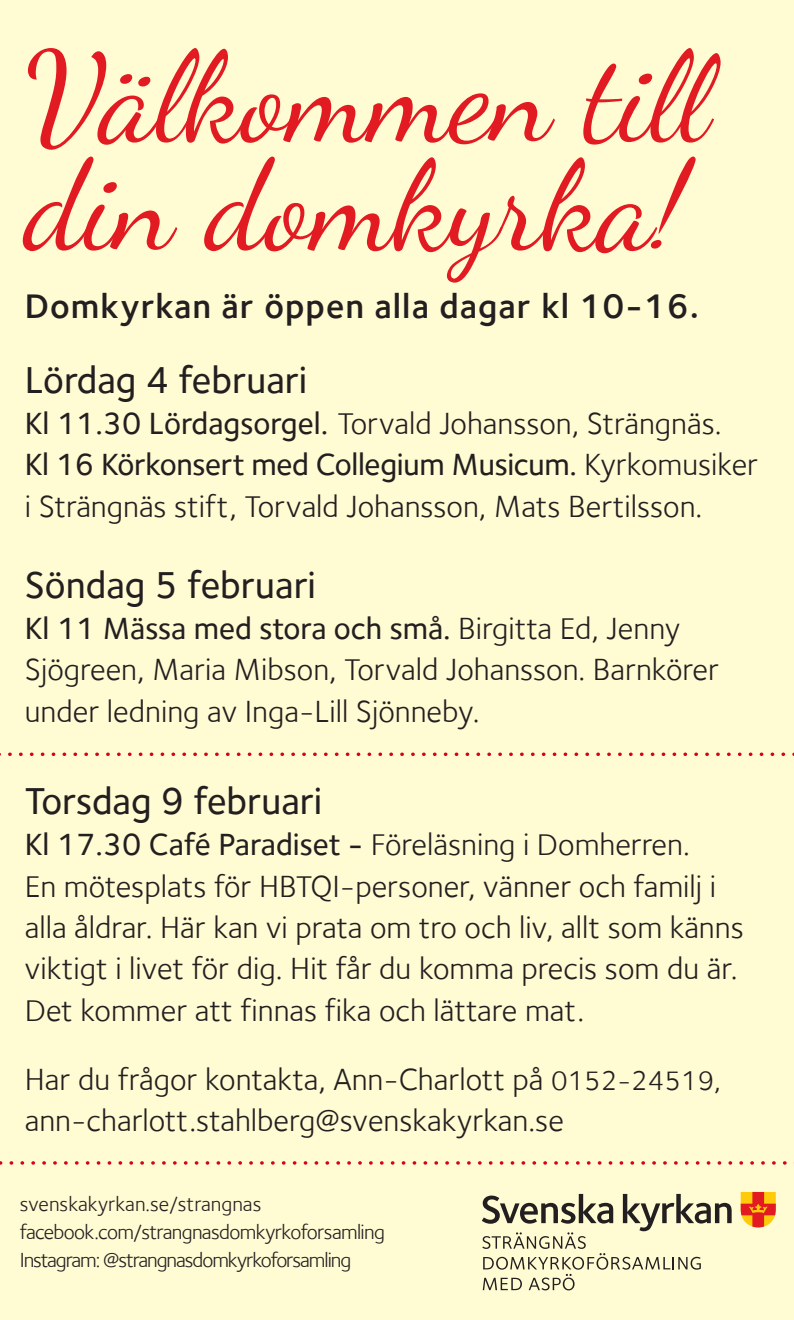
<style>
.page{position:relative;width:794px;height:1320px;background:#fffbd3}
.page>*{position:absolute;margin:0;border:0;box-sizing:border-box;transform-origin:0 0}
.t1{font:126px/108.5px "Dancing Script";color:#e21a21}
.t2{font:500 38.5px "Foundry Sterling";color:#231f20}
.t3{font:600 35px "Foundry Sterling";letter-spacing:.03em;color:#231f20}
.t4{font:31.5px/41.3px "Foundry Sterling";color:#231f20}
.t5{font:21px "Foundry Sterling";letter-spacing:-.03em;color:#231f20}
.t6{font:21px "Foundry Sterling";letter-spacing:-.05em;color:#231f20}
.t7{font:21px "Foundry Sterling";color:#231f20}
.s1{font-weight:500}
.s2{font-size:28px}
</style>
<div class="page">
<svg style="left:0;top:1161px;width:794px;height:3px"></svg>
<svg style="left:740px;top:1192px;width:36px;height:35px"></svg>
<svg style="left:482px;top:1194px;width:249px;height:96px"></svg>
<svg style="left:0;top:752px;width:794px;height:4px"></svg>
<p class="t1" style="left:25px;top:44px;width:697px">Välkommen till din domkyrka!</p>
<p class="t3" style="left:25px;top:286px;width:675px">Domkyrkan är öppen alla dagar kl 10-16.</p>
<p class="t2" style="left:25px;top:357px;width:284px">Lördag 4 februari</p>
<p class="t4" style="left:25px;top:402px;width:735px"><span class="s1">Kl 11.30 Lördagsorgel.</span> Torvald Johansson, Strängnäs.<br><span class="s1">Kl 16 Körkonsert med Collegium Musicum.</span> Kyrkomusiker i Strängnäs stift, Torvald Johansson, Mats Bertilsson.</p>
<p class="t2" style="left:25px;top:562px;width:293px">Söndag 5 februari</p>
<p class="t4" style="left:25px;top:607px;width:695px"><span class="s1">Kl 11 Mässa med stora och små.</span> Birgitta Ed, Jenny<br>Sjögreen, Maria Mibson, Torvald Johansson. Barnkörer under ledning av Inga-Lill Sjönneby.</p>
<p class="t2" style="left:25px;top:778px;width:299px">Torsdag 9 februari</p>
<p class="t4" style="left:25px;top:824px;width:720px"><span class="s1">Kl 17.30 Café Paradiset -</span> Föreläsning i Domherren.<br>En mötesplats för HBTQI-personer, vänner och familj i alla åldrar. Här kan vi prata om tro och liv, allt som känns viktigt i livet för dig. Hit får du komma precis som du är.<br>Det kommer att finnas fika och lättare mat.</p>
<p class="t4" style="left:25px;top:1058px;width:697px">Har du frågor kontakta, Ann-Charlott på <span class="s2">0152-24519, </span>ann-charlott.stahlberg@svenskakyrkan.se</p>
<p class="t7" style="left:20px;top:1191px;width:243px">svenskakyrkan.se/strangnas</p>
<p class="t5" style="left:20px;top:1219px;width:367px">facebook.com/strangnasdomkyrkoforsamling</p>
<p class="t6" style="left:20px;top:1247px;width:333px">Instagram: @strangnasdomkyrkoforsamling</p>
</div>
